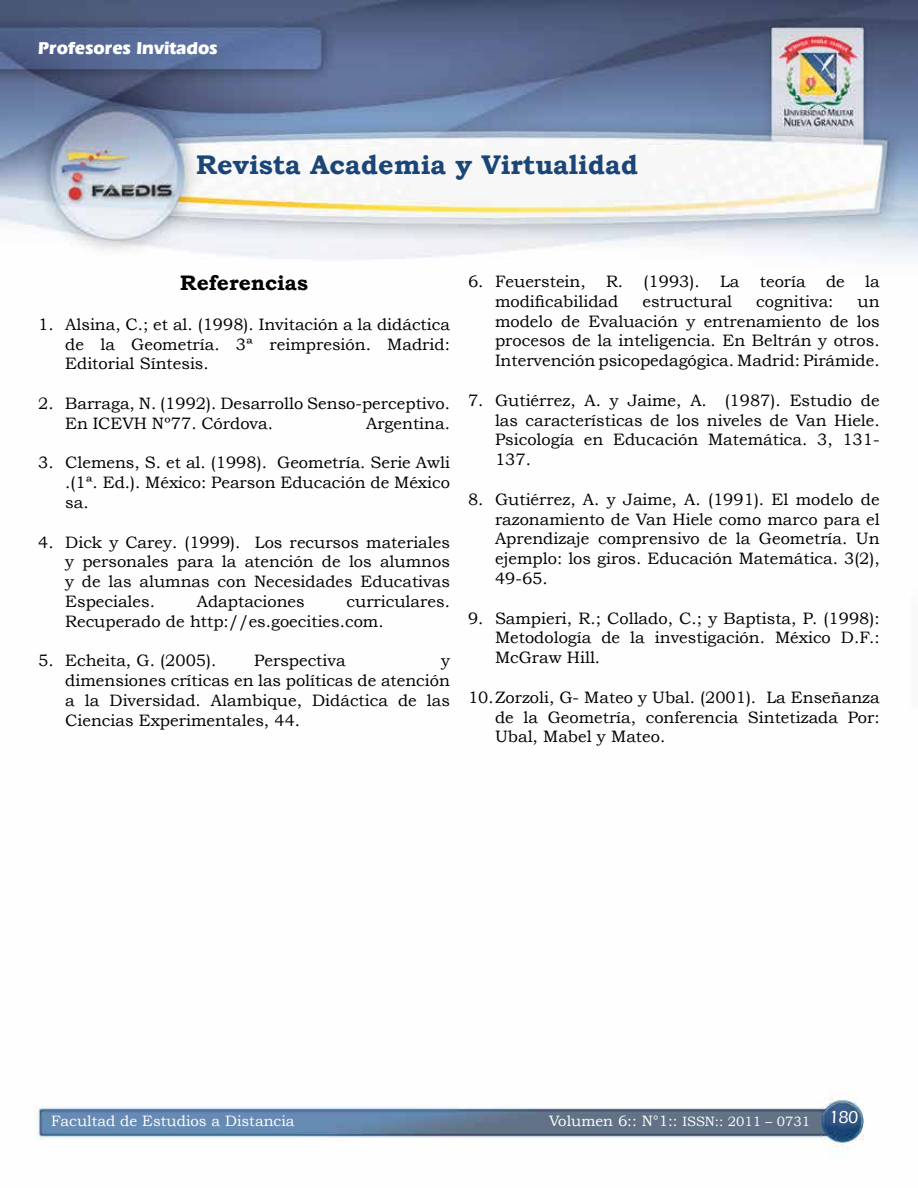
<style>
.page{position:relative;width:918px;height:1188px;background:#fff}
.page>*{position:absolute;margin:0;border:0;box-sizing:border-box;transform-origin:0 0}
.t1{font:700 27px "Bookman Old Style";color:#1a4576}
.t2{font:700 21px "Bookman Old Style";color:#000}
.t3{font:700 18px "Eras IT Cby BT";color:#fff}
.t4{font:500 18px "Eras ITC";color:#fff}
.t5{font:16.5px/19.8px "Bookman Old Style";color:#000;text-align:justify}
.t6{font:15px "Bookman Old Style";color:#fff}
.s1{font-size:13.5px}
</style>
<div class="page">
<img style="left:0;top:0;width:918px;height:1149px">
<p class="t3" style="left:38px;top:37px;width:181px">Profesores Invitados</p>
<h1 class="t1" style="left:196px;top:149px;width:443px">Revista Academia y Virtualidad</h1>
<p class="t2" style="left:180px;top:270px;width:129px">Referencias</p>
<p class="t5" style="left:65px;top:314px;width:386px;text-indent:-27px">1. Alsina, C.; et al. (1998). Invitación a la didáctica de la Geometría. 3ª reimpresión. Madrid:<br>Editorial Síntesis.</p>
<p class="t5" style="left:65px;top:393px;width:386px;text-indent:-27px">2. Barraga, N. (1992). Desarrollo Senso-perceptivo.<br>En ICEVH Nº77. Córdova.</p>
<p class="t5" style="left:366px;top:413px;width:85px">Argentina.</p>
<p class="t5" style="left:65px;top:453px;width:386px;text-indent:-27px">3. Clemens, S. et al. (1998). Geometría. Serie Awli .(1ª. Ed.). México: Pearson Educación de México sa.</p>
<p class="t5" style="left:65px;top:532px;width:386px;text-indent:-27px">4. Dick y Carey. (1999). Los recursos materiales y personales para la atención de los alumnos y de las alumnas con Necesidades Educativas Especiales.</p>
<p class="t5" style="left:65px;top:591px;width:386px;text-indent:281px">curriculares.<br>Recuperado de http://es.goecities.com.</p>
<p class="t5" style="left:38px;top:651px;width:180px">5. Echeita, G. (2005).</p>
<p class="t5" style="left:254px;top:651px;width:93px">Perspectiva</p>
<p class="t5" style="left:197px;top:591px;width:109px">Adaptaciones</p>
<p class="t5" style="left:65px;top:651px;width:386px;text-indent:376px">y dimensiones críticas en las políticas de atención a la Diversidad. Alambique, Didáctica de las Ciencias Experimentales, 44.</p>
<p class="t5" style="left:495px;top:271px;width:386px;text-indent:-27px">6. Feuerstein, R. (1993). La teoría de la modificabilidad</p>
<p class="t5" style="left:642px;top:291px;width:91px">estructural</p>
<p class="t5" style="left:756px;top:291px;width:79px">cognitiva:</p>
<p class="t5" style="left:495px;top:291px;width:386px;text-indent:363px">un modelo de Evaluación y entrenamiento de los procesos de la inteligencia. En Beltrán y otros.<br>Intervención psicopedagógica. Madrid: Pirámide.</p>
<p class="t5" style="left:495px;top:390px;width:386px;text-indent:-27px">7. Gutiérrez, A. y Jaime, A. (1987). Estudio de las características de los niveles de Van Hiele.<br>Psicología en Educación Matemática. 3, 131- 137.</p>
<p class="t5" style="left:495px;top:489px;width:386px;text-indent:-27px">8. Gutiérrez, A. y Jaime, A. (1991). El modelo de razonamiento de Van Hiele como marco para el Aprendizaje comprensivo de la Geometría. Un ejemplo: los giros. Educación Matemática. 3(2), 49-65.</p>
<p class="t5" style="left:495px;top:608px;width:386px;text-indent:-27px">9. Sampieri, R.; Collado, C.; y Baptista, P. (1998):<br>Metodología de la investigación. México D.F.:<br>McGraw Hill.</p>
<p class="t5" style="left:495px;top:687px;width:386px;text-indent:-27px">10.Zorzoli, G- Mateo y Ubal. (2001). La Enseñanza de la Geometría, conferencia Sintetizada Por:<br>Ubal, Mabel y Mateo.</p>
<p class="t6" style="left:51px;top:1113px;width:245px">Facultad de Estudios a Distancia</p>
<p class="t6" style="left:549px;top:1113px;width:263px">Volumen 6:: N°1:: <span class="s1">ISSN:: 2011 – 0731</span></p>
<p class="t4" style="left:829px;top:1107px;width:31px">180</p>
</div>
